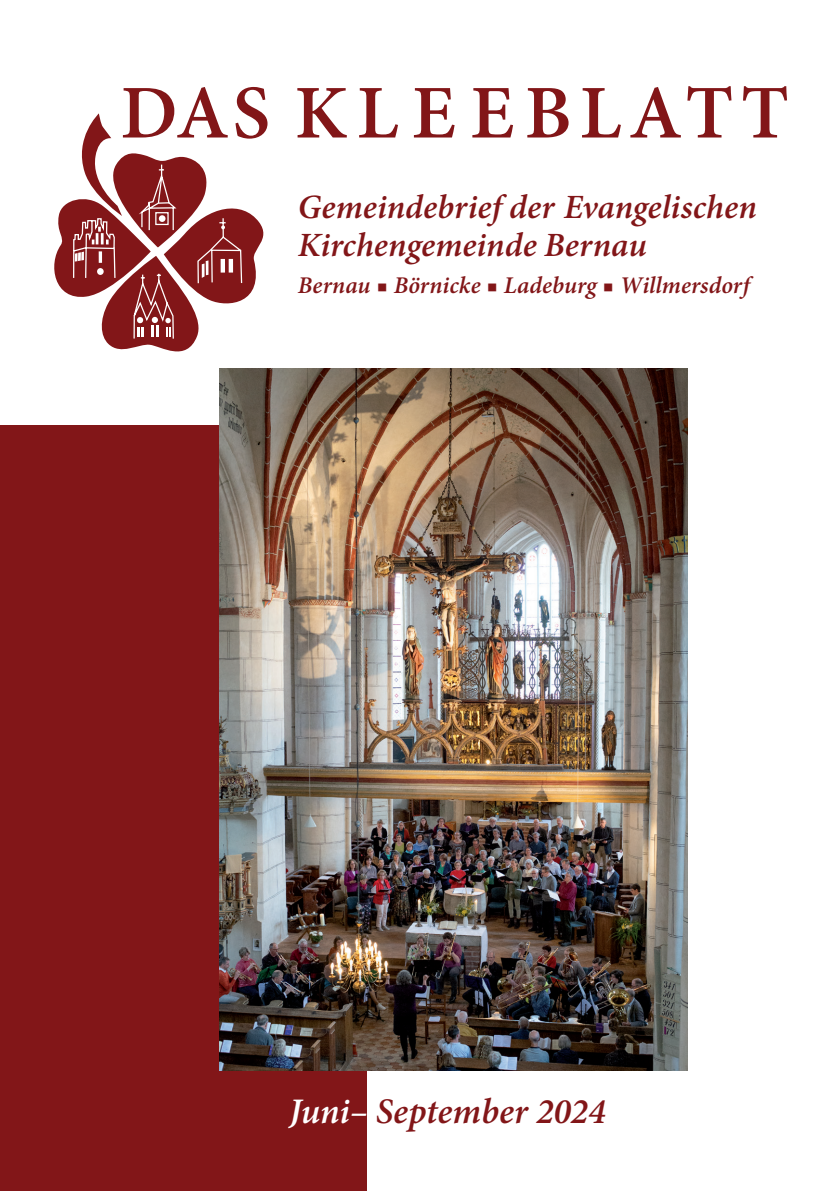
<style>
.page{position:relative;width:840px;height:1191px;background:#fff}
.page>*{position:absolute;margin:0;border:0;box-sizing:border-box;transform-origin:0 0}
.t1{font:600 76px "Minion Pro";letter-spacing:.105em;color:#821618}
.t2{font:italic 600 36px "Minion Pro";color:#821618}
.t3{font:italic 600 34px/38px "Minion Pro";color:#821618}
.t4{font:italic 600 24px "Minion Pro";color:#821618}
.s1{font-family:"Apple SD Gothic Neo";font-weight:700;font-style:normal;font-size:14px}
.s2{color:#fff}
</style>
<div class="page">
<div style="left:0;top:425px;width:366px;height:766px;background:#821618"></div>
<svg style="left:54px;top:113px;width:209px;height:238px"></svg>
<img style="left:220px;top:369px;width:467px;height:701px">
<h1 class="t1" style="left:120px;top:68px;width:669px">DAS KLEEBLATT</h1>
<p class="t3" style="left:298px;top:187px;width:460px">Gemeindebrief der Evangelischen<br>Kirchengemeinde Bernau</p>
<p class="t4" style="left:298px;top:269px;width:453px">Bernau <span class="s1">◼</span> Börnicke <span class="s1">◼</span> Ladeburg <span class="s1">◼</span> Willmersdorf</p>
<p class="t2" style="left:289px;top:1086px;width:318px"><span class="s2">Juni–</span> September 2024</p>
</div>
